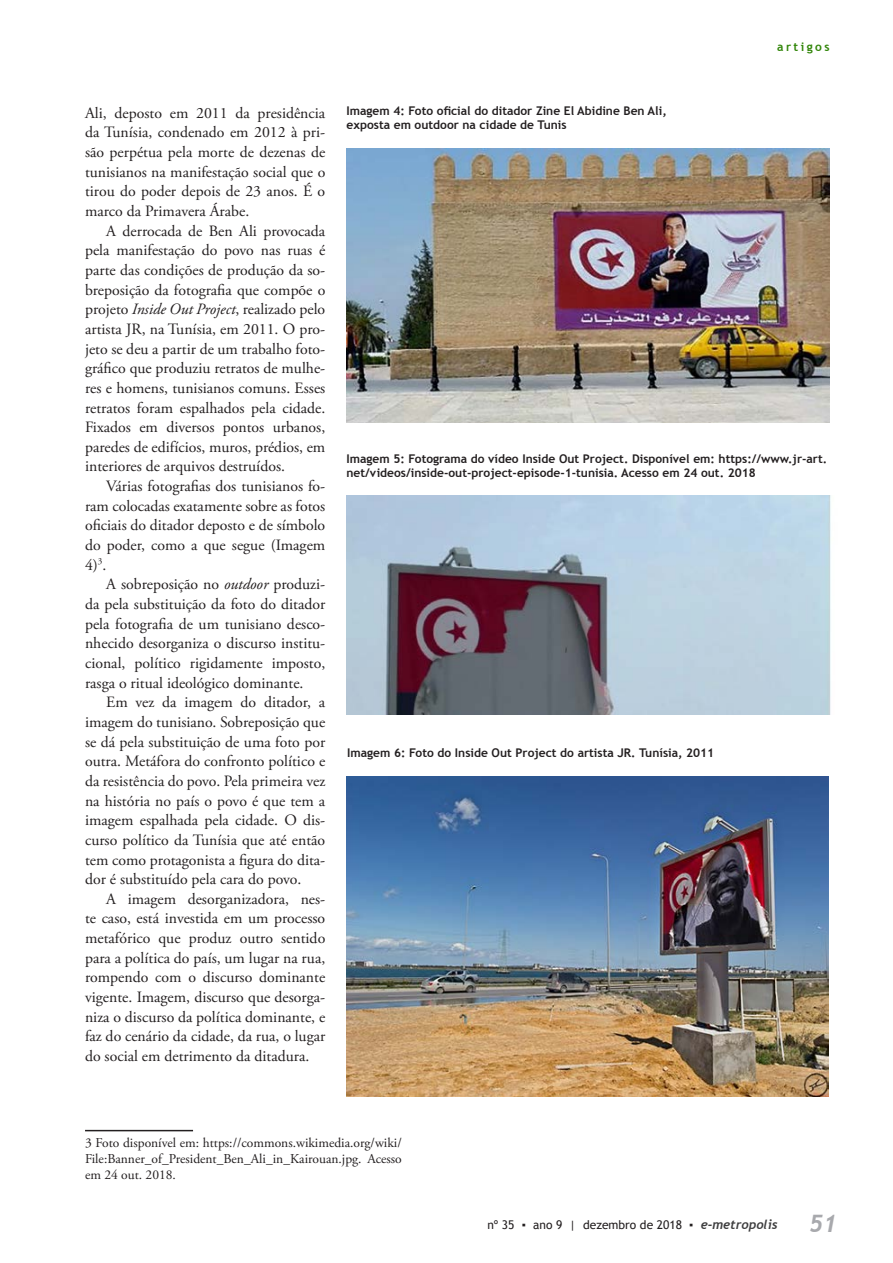
<style>
.page{position:relative;width:893px;height:1263px;background:#fff}
.page>*{position:absolute;margin:0;border:0;box-sizing:border-box;transform-origin:0 0}
.t1{font:italic 700 24px "Trebuchet";color:#a8a9ad}
.paragrafo_simples{font:15.75px/19.6px "Adobe Garamond Pro";color:#231f20;text-align:justify}
.nota_rodape{font:13.5px/16.2px "Adobe Garamond Pro";color:#231f20;text-align:justify}
.legenda{font:700 12px/13.8px "Trebuchet MS";color:#231f20}
.t2{font:12px "Trebuchet MS";color:#231f20}
.t3{font:700 12px "Trebuchet MS";letter-spacing:.2em;color:#32860a}
.s1{font-style:italic}
.s2{font-family:"Trebuchet";font-weight:700;font-style:italic;font-size:12.75px;color:#3e3e3f}
</style>
<div class="page">
<hr style="left:85px;top:1130px;width:108px;height:1px;background:#231f20">
<img style="left:347px;top:148px;width:482px;height:275px">
<img style="left:347px;top:496px;width:484px;height:218px">
<img style="left:347px;top:776px;width:481px;height:320px">
<p class="paragrafo_simples" style="left:85px;top:103px;width:242px">Ali, deposto em 2011 da presidência da Tunísia, condenado em 2012 à pri&shy;são perpétua pela morte de dezenas de tunisianos na manifestação social que o tirou do poder depois de 23 anos. É o marco da Primavera Árabe.</p>
<p class="paragrafo_simples" style="left:85px;top:221px;width:242px;text-indent:21px">A derrocada de Ben Ali provocada pela manifestação do povo nas ruas é parte das condições de produção da so&shy;breposição da fotografia que compõe o projeto <span class="s1">Inside Out Project</span>, realizado pelo artista JR, na Tunísia, em 2011. O pro&shy;jeto se deu a partir de um trabalho foto&shy;gráfico que produziu retratos de mulhe&shy;res e homens, tunisianos comuns. Esses retratos foram espalhados pela cidade.<br>Fixados em diversos pontos urbanos, paredes de edifícios, muros, prédios, em interiores de arquivos destruídos.</p>
<p class="paragrafo_simples" style="left:85px;top:477px;width:242px;text-indent:21px">Várias fotografias dos tunisianos fo&shy;ram colocadas exatamente sobre as fotos oficiais do ditador deposto e de símbolo do poder, como a que segue (Imagem 4)<sup>3</sup>.</p>
<p class="paragrafo_simples" style="left:85px;top:575px;width:242px;text-indent:21px">A sobreposição no <span class="s1">outdoor</span> produzi&shy;da pela substituição da foto do ditador pela fotografia de um tunisiano desco&shy;nhecido desorganiza o discurso institu&shy;cional, político rigidamente imposto, rasga o ritual ideológico dominante.</p>
<p class="paragrafo_simples" style="left:85px;top:693px;width:242px;text-indent:21px">Em vez da imagem do ditador, a imagem do tunisiano. Sobreposição que se dá pela substituição de uma foto por outra. Metáfora do confronto político e da resistência do povo. Pela primeira vez na história no país o povo é que tem a imagem espalhada pela cidade. O dis&shy;curso político da Tunísia que até então tem como protagonista a figura do dita&shy;dor é substituído pela cara do povo.</p>
<p class="paragrafo_simples" style="left:85px;top:889px;width:242px;text-indent:21px">A imagem desorganizadora, nes&shy;te caso, está investida em um processo metafórico que produz outro sentido para a política do país, um lugar na rua, rompendo com o discurso dominante vigente. Imagem, discurso que desorga&shy;niza o discurso da política dominante, e faz do cenário da cidade, da rua, o lugar do social em detrimento da ditadura.</p>
<p class="legenda" style="left:347px;top:104px;width:322px">Imagem 4: Foto oficial do ditador Zine El Abidine Ben Ali, exposta em outdoor na cidade de Tunis</p>
<p class="t3" style="left:777px;top:40px;width:54px">artigos</p>
<p class="legenda" style="left:347px;top:452px;width:482px">Imagem 5: Fotograma do vídeo Inside Out Project. Disponível em: https://www.jr-art. net/videos/inside-out-project-episode-1-tunisia. Acesso em 24 out. 2018</p>
<p class="legenda" style="left:347px;top:746px;width:369px">Imagem 6: Foto do Inside Out Project do artista JR. Tunísia, 2011</p>
<p class="nota_rodape" style="left:85px;top:1135px;width:318px">3 Foto disponível em: https://commons.wikimedia.org/wiki/ File:Banner_of_President_Ben_Ali_in_Kairouan.jpg. Acesso em 24 out. 2018.</p>
<p class="t2" style="left:487px;top:1218px;width:292px">nº 35 ▪ ano 9 | dezembro de 2018 ▪ <span class="s2">e-metropolis</span></p>
<h1 class="t1" style="left:809px;top:1209px;width:30px">51</h1>
</div>
